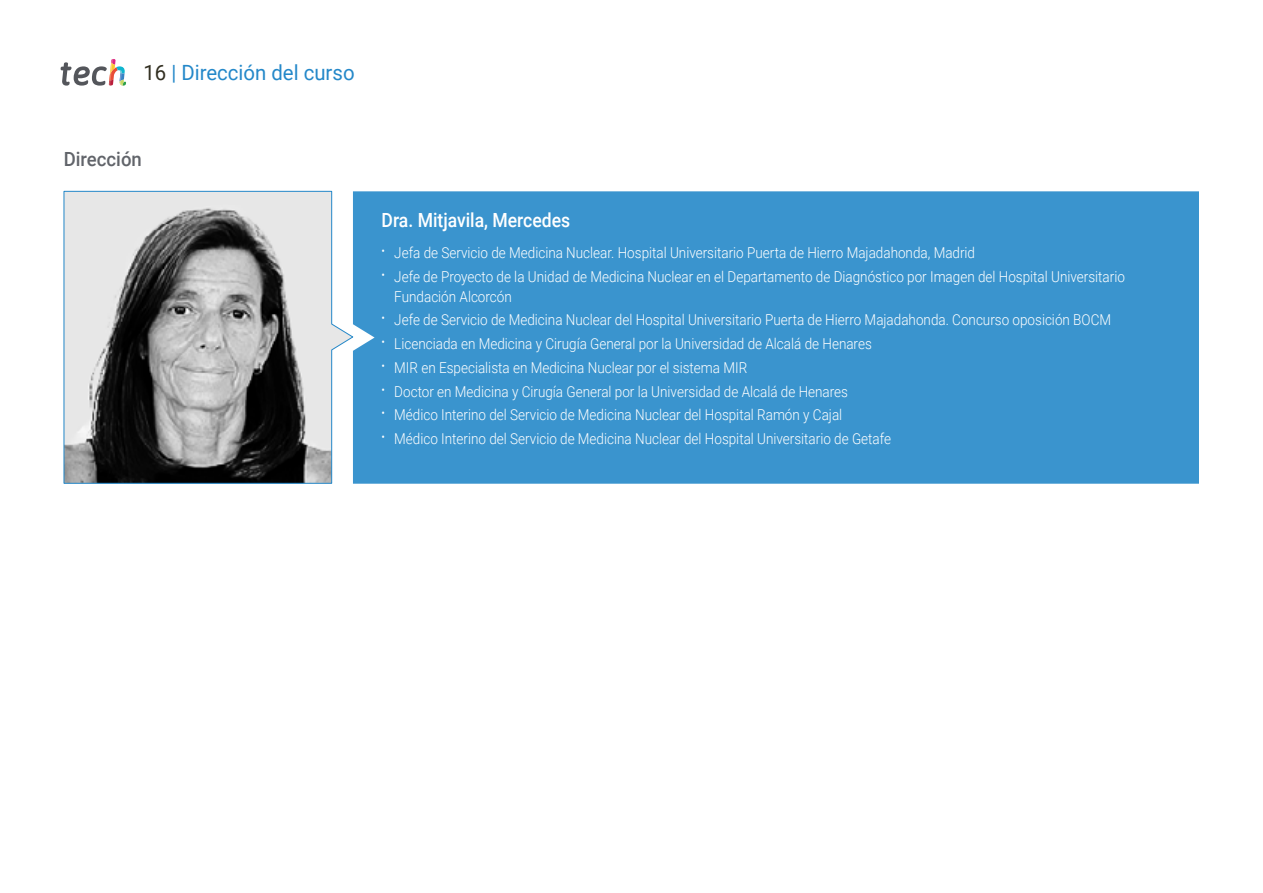
<style>
.page{position:relative;width:1263px;height:893px;background:#fff}
.page>*{position:absolute;margin:0;border:0;box-sizing:border-box;transform-origin:0 0}
.t1{font:21px "Roboto";color:#2488c9}
.t2{font:500 19.5px "Roboto";color:#fff;scale:.9 1}
.t3{font:500 19.5px "Roboto";color:#61646a;scale:.95 1}
.t4{font:300 15px/19.5px "Roboto";color:#fff;scale:.9 1}
.s1{color:#312e20}
</style>
<div class="page">
<svg style="left:61px;top:59px;width:65px;height:27px"></svg>
<div style="left:353px;top:191px;width:846px;height:293px;background:#3a94ce"></div>
<svg style="left:64px;top:191px;width:289px;height:293px;background:#979899"></svg>
<h1 class="t1" style="left:144px;top:57px;width:213px"><span class="s1">16</span> | Dirección del curso</h1>
<h2 class="t3" style="left:64px;top:145px;width:84px">Dirección</h2>
<h2 class="t2" style="left:382px;top:207px;width:211px">Dra. Mitjavila, Mercedes</h2>
<p class="t4" style="left:382px;top:243px;width:661px"><sup>•</sup> Jefa de Servicio de Medicina Nuclear. Hospital Universitario Puerta de Hierro Majadahonda, Madrid</p>
<p class="t4" style="left:394px;top:266px;width:813px;text-indent:-13px"><sup>•</sup> Jefe de Proyecto de la Unidad de Medicina Nuclear en el Departamento de Diagnóstico por Imagen del Hospital Universitario<br>Fundación Alcorcón</p>
<p class="t4" style="left:382px;top:310px;width:812px"><sup>•</sup> Jefe de Servicio de Medicina Nuclear del Hospital Universitario Puerta de Hierro Majadahonda. Concurso oposición BOCM</p>
<p class="t4" style="left:382px;top:333px;width:546px"><sup>•</sup> Licenciada en Medicina y Cirugía General por la Universidad de Alcalá de Henares</p>
<p class="t4" style="left:382px;top:357px;width:408px"><sup>•</sup> MIR en Especialista en Medicina Nuclear por el sistema MIR</p>
<p class="t4" style="left:382px;top:381px;width:520px"><sup>•</sup> Doctor en Medicina y Cirugía General por la Universidad de Alcalá de Henares</p>
<p class="t4" style="left:382px;top:405px;width:513px"><sup>•</sup> Médico Interino del Servicio de Medicina Nuclear del Hospital Ramón y Cajal</p>
<p class="t4" style="left:382px;top:428px;width:568px"><sup>•</sup> Médico Interino del Servicio de Medicina Nuclear del Hospital Universitario de Getafe</p>
</div>
